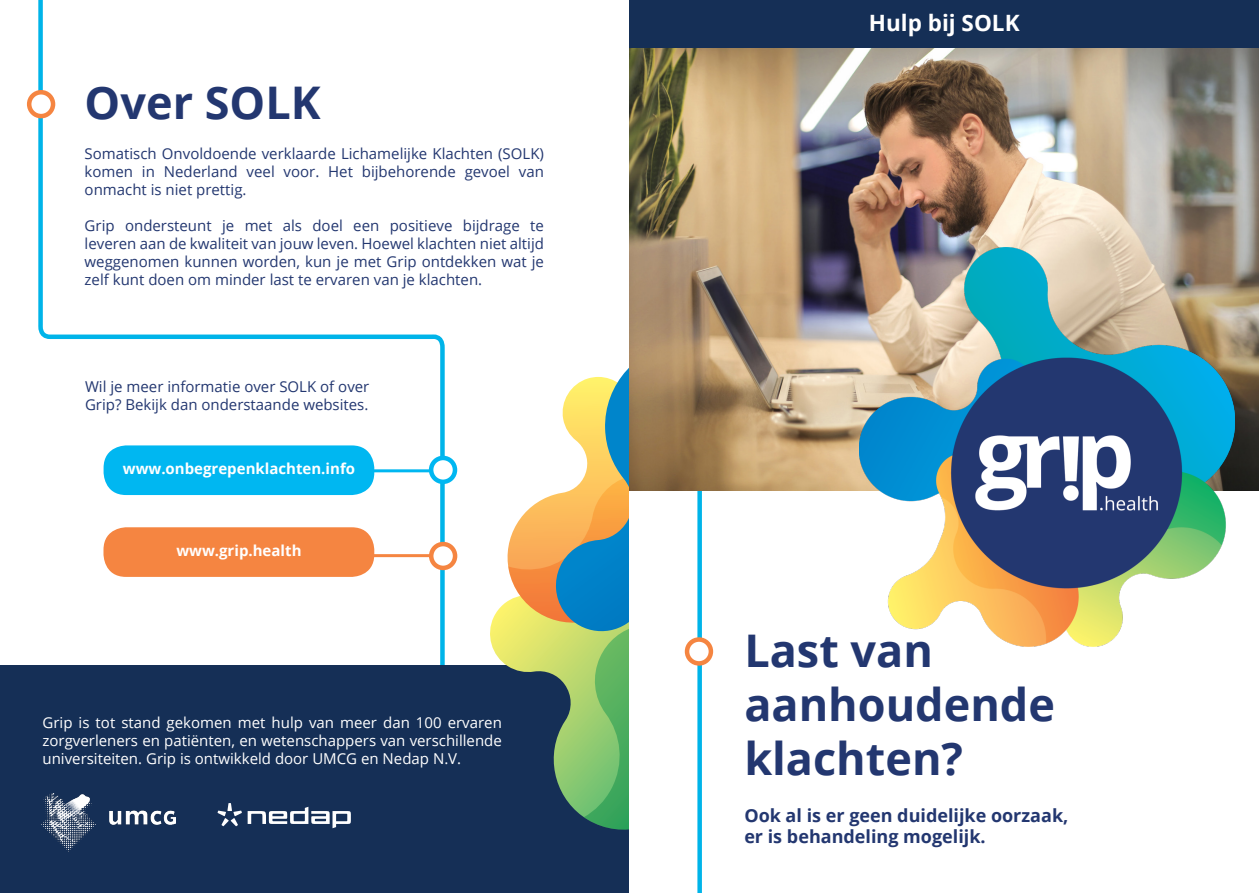
<style>
.page{position:relative;width:1259px;height:893px;background:#fff}
.page>*{position:absolute;margin:0;border:0;box-sizing:border-box;transform-origin:0 0}
.t1{font:700 45px/54px "Open Sans";color:#233770}
.t2{font:700 22.5px "Open Sans";color:#fff}
.t3{font:700 18px/21.6px "Open Sans";color:#233770}
.t4{font:15px/18px "Open Sans";color:#233770;text-align:justify}
.t5{font:15px/18px "Open Sans";color:#fff;text-align:justify}
.t6{font:700 15px "Open Sans";color:#fff}
</style>
<div class="page">
<svg style="left:36px;top:0;width:410px;height:665px"></svg>
<div style="left:0;top:665px;width:672px;height:228px;background:#152f56"></div>
<svg style="left:490px;top:605px;width:94px;height:212px"></svg>
<svg style="left:584px;top:667px;width:45px;height:163px;background:#67b766"></svg>
<svg style="left:508px;top:494px;width:47px;height:136px;background:#f7b96c"></svg>
<svg style="left:555px;top:368px;width:74px;height:299px;background:#98b698"></svg>
<div style="left:629px;top:480px;width:630px;height:413px;background:#fff"></div>
<img style="left:41px;top:793px;width:134px;height:59px">
<div style="left:104px;top:445px;width:270px;height:50px;background:#00b7f1;border-radius:22px"></div>
<div style="left:103px;top:527px;width:271px;height:50px;background:#f58541;border-radius:22px"></div>
<hr style="left:371px;top:469px;width:62px;height:3px;background:#00b7f1">
<hr style="left:366px;top:554px;width:67px;height:3px;background:#f58541">
<svg style="left:248px;top:807px;width:103px;height:21px"></svg>
<svg style="left:218px;top:803px;width:24px;height:23px"></svg>
<svg style="left:29px;top:92px;width:24px;height:24px"></svg>
<div style="left:27px;top:90px;width:28px;height:28px;border:4px solid #f58541;border-radius:50%"></div>
<svg style="left:431px;top:544px;width:24px;height:24px"></svg>
<div style="left:429px;top:542px;width:28px;height:28px;border:4px solid #f58541;border-radius:50%"></div>
<svg style="left:431px;top:458px;width:24px;height:24px"></svg>
<div style="left:429px;top:456px;width:28px;height:28px;border:4px solid #00b7f1;border-radius:50%"></div>
<div style="left:697px;top:434px;width:5px;height:459px;background:#00b4e9"></div>
<img style="left:629px;top:47px;width:630px;height:443px">
<img style="left:859px;top:247px;width:375px;height:399px">
<div style="left:629px;top:0;width:630px;height:47px;background:#152f56"></div>
<svg style="left:687px;top:639px;width:24px;height:24px"></svg>
<div style="left:685px;top:637px;width:28px;height:29px;border:4px solid #f58541;border-radius:50%"></div>
<p class="t1" style="left:85px;top:75px;width:238px">Over SOLK</p>
<p class="t4" style="left:85px;top:144px;width:461px">Somatisch Onvoldoende verklaarde Lichamelijke Klachten (SOLK) komen in Nederland veel voor. Het bijbehorende gevoel van onmacht is niet prettig.</p>
<p class="t4" style="left:85px;top:216px;width:461px">Grip ondersteunt je met als doel een positieve bijdrage te leveren aan de kwaliteit van jouw leven. Hoewel klachten niet altijd weggenomen kunnen worden, kun je met Grip ontdekken wat je zelf kunt doen om minder last te ervaren van je klachten.</p>
<p class="t4" style="left:85px;top:377px;width:286px">Wil je meer informatie over SOLK of over<br>Grip? Bekijk dan onderstaande websites.</p>
<p class="t6" style="left:123px;top:458px;width:234px">www.onbegrepenklachten.info</p>
<p class="t6" style="left:176px;top:540px;width:127px">www.grip.health</p>
<p class="t5" style="left:43px;top:713px;width:461px">Grip is tot stand gekomen met hulp van meer dan 100 ervaren zorgverleners en patiënten, en wetenschappers van verschillende universiteiten. Grip is ontwikkeld door UMCG en Nedap N.V.</p>
<p class="t2" style="left:869px;top:7px;width:152px">Hulp bij SOLK</p>
<p class="t1" style="left:744px;top:622px;width:312px">Last van aanhoudende klachten?</p>
<p class="t3" style="left:744px;top:804px;width:325px">Ook al is er geen duidelijke oorzaak, er is behandeling mogelijk.</p>
</div>
